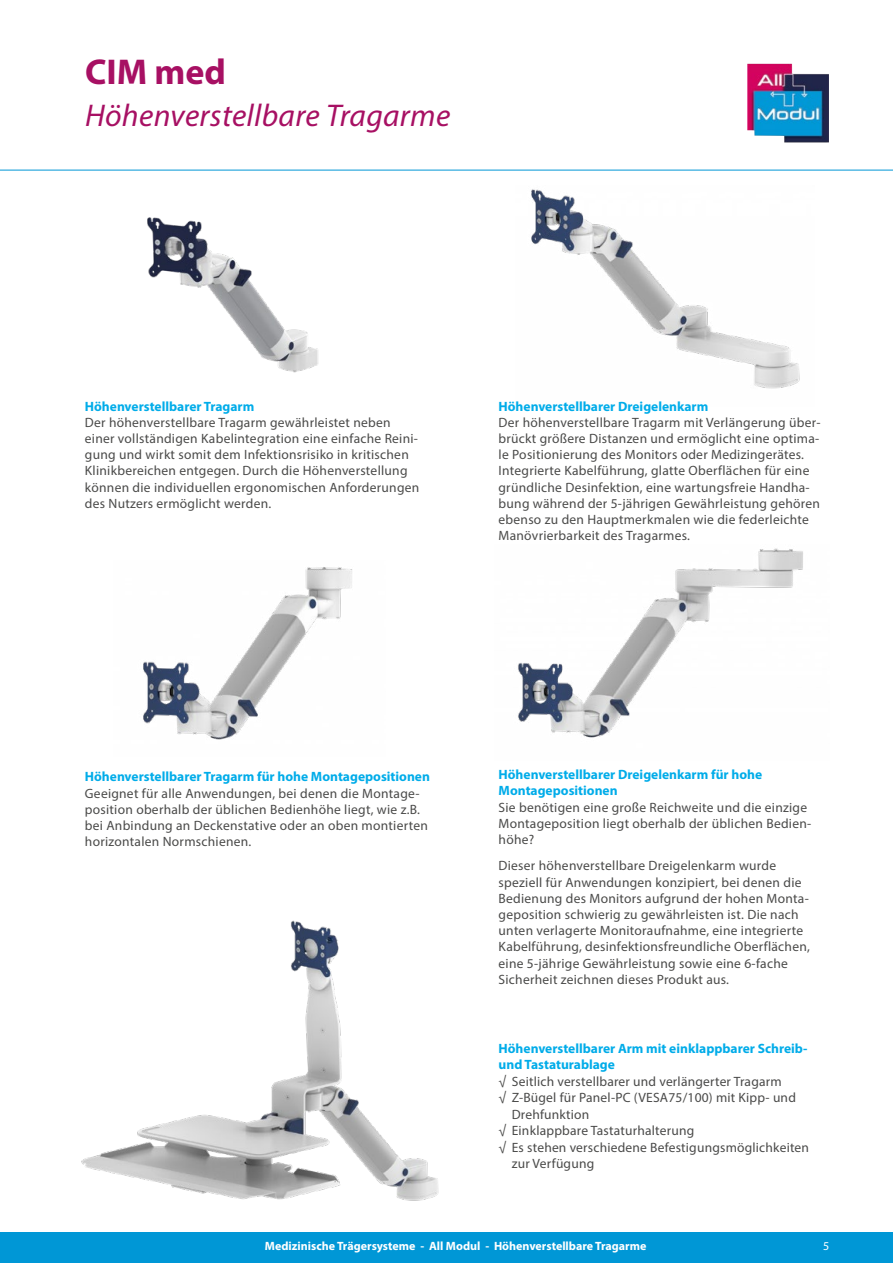
<style>
.page{position:relative;width:893px;height:1263px;background:#fff}
.page>*{position:absolute;margin:0;border:0;box-sizing:border-box;transform-origin:0 0}
.Topkop{font:700 36px "Myriad Pro";color:#a71063}
.SubTopkop_italic{font:italic 31.5px "Myriad Pro";letter-spacing:.01em;color:#a71063}
.Platte_tekst{font:13.5px/16.2px "Myriad Pro";letter-spacing:.02em;color:#4a4a49}
.Art_nr{font:700 13.5px/16.2px "Myriad Pro";color:#00ace9}
.t1{font:700 12px "Myriad Pro";color:#fff}
.t2{font:12px "Myriad Pro";color:#fff}
</style>
<div class="page">
<img style="left:747px;top:64px;width:82px;height:79px">
<img style="left:531px;top:189px;width:269px;height:200px">
<img style="left:143px;top:567px;width:209px;height:173px">
<img style="left:518px;top:548px;width:285px;height:190px">
<img style="left:147px;top:217px;width:171px;height:156px">
<img style="left:81px;top:920px;width:358px;height:281px">
<div style="left:0;top:1232px;width:893px;height:31px;background:#0097d6"></div>
<hr style="left:0;top:170px;width:893px;height:1px;background:#0097d6">
<p class="Topkop" style="left:85px;top:48px;width:142px">CIM med</p>
<p class="SubTopkop_italic" style="left:85px;top:96px;width:367px">Höhenverstellbare Tragarme</p>
<p class="Art_nr" style="left:85px;top:397px;width:171px">Höhenverstellbarer Tragarm</p>
<p class="Platte_tekst" style="left:85px;top:414px;width:336px">Der höhenverstellbare Tragarm gewährleistet neben einer vollständigen Kabelintegration eine einfache Reini&shy;gung und wirkt somit dem Infektionsrisiko in kritischen Klinikbereichen entgegen. Durch die Höhenverstellung können die individuellen ergonomischen Anforderungen des Nutzers ermöglicht werden.</p>
<p class="Art_nr" style="left:499px;top:397px;width:211px">Höhenverstellbarer Dreigelenkarm</p>
<p class="Platte_tekst" style="left:499px;top:414px;width:324px">Der höhenverstellbare Tragarm mit Verlängerung über&shy;brückt größere Distanzen und ermöglicht eine optima&shy;le Positionierung des Monitors oder Medizingerätes.<br>Integrierte Kabelführung, glatte Oberflächen für eine gründliche Desinfektion, eine wartungsfreie Handha&shy;bung während der 5-jährigen Gewährleistung gehören ebenso zu den Hauptmerkmalen wie die federleichte Manövrierbarkeit des Tragarmes.</p>
<p class="Art_nr" style="left:85px;top:768px;width:347px">Höhenverstellbarer Tragarm für hohe Montagepositionen</p>
<p class="Platte_tekst" style="left:85px;top:785px;width:344px">Geeignet für alle Anwendungen, bei denen die Montage&shy;position oberhalb der üblichen Bedienhöhe liegt, wie z.B. bei Anbindung an Deckenstative oder an oben montierten horizontalen Normschienen.</p>
<p class="Art_nr" style="left:499px;top:766px;width:265px">Höhenverstellbarer Dreigelenkarm für hohe<br>Montagepositionen</p>
<p class="Platte_tekst" style="left:499px;top:799px;width:314px">Sie benötigen eine große Reichweite und die einzige<br>Montageposition liegt oberhalb der üblichen Bedien&shy;höhe?</p>
<p class="Platte_tekst" style="left:499px;top:857px;width:313px">Dieser höhenverstellbare Dreigelenkarm wurde speziell für Anwendungen konzipiert, bei denen die Bedienung des Monitors aufgrund der hohen Monta&shy;geposition schwierig zu gewährleisten ist. Die nach unten verlagerte Monitoraufnahme, eine integrierte Kabelführung, desinfektionsfreundliche Oberflächen, eine 5-jährige Gewährleistung sowie eine 6-fache Sicherheit zeichnen dieses Produkt aus.</p>
<p class="Art_nr" style="left:499px;top:1040px;width:310px">Höhenverstellbarer Arm mit einklappbarer Schreib&shy;und Tastaturablage</p>
<p class="Platte_tekst" style="left:499px;top:1073px;width:285px">√ Seitlich verstellbarer und verlängerter Tragarm</p>
<p class="Platte_tekst" style="left:512px;top:1089px;width:286px;text-indent:-13px">√ Z-Bügel für Panel-PC (VESA75/100) mit Kipp- und<br>Drehfunktion</p>
<p class="Platte_tekst" style="left:499px;top:1122px;width:197px">√ Einklappbare Tastaturhalterung</p>
<p class="Platte_tekst" style="left:512px;top:1139px;width:299px;text-indent:-13px">√ Es stehen verschiedene Befestigungsmöglichkeiten zur Verfügung</p>
<p class="t1" style="left:265px;top:1238px;width:383px">Medizinische Trägersysteme - All Modul - Höhenverstellbare Tragarme</p>
<p class="t2" style="left:823px;top:1239px;width:8px">5</p>
</div>
